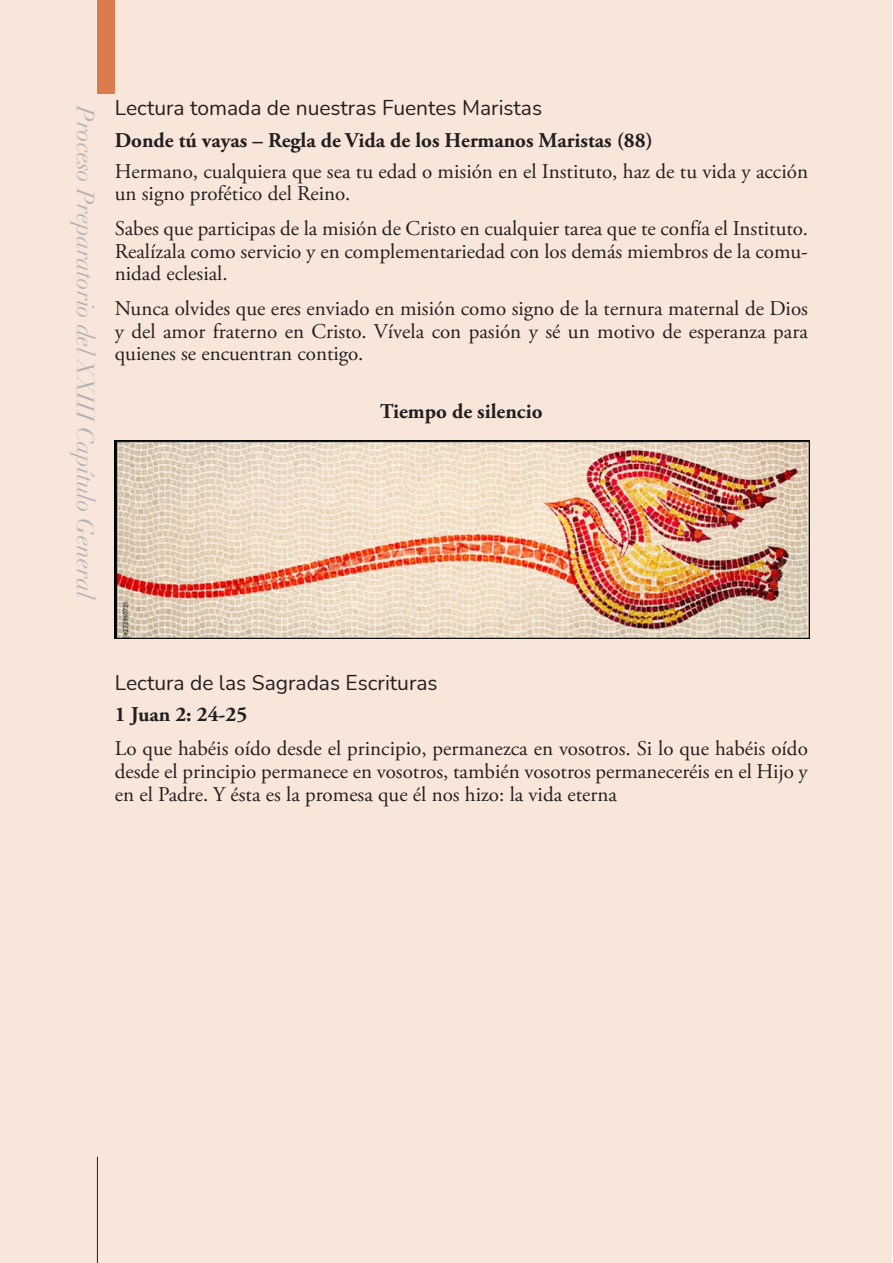
<style>
.page{position:relative;width:893px;height:1263px;background:#fff}
.page>*{position:absolute;margin:0;border:0;box-sizing:border-box;transform-origin:0 0}
.t1{font:italic 24px "Didot";color:#b2b3b7}
.t2{font:21px/22.6px "Adobe Garamond Pro";color:#231f20;text-align:justify}
.Normal__Web{font:700 21px "Adobe Garamond Pro";color:#231f20}
.t3{font:21px "Nunito";color:#231f20}
</style>
<div class="page">
<div style="left:0;top:0;width:892px;height:1263px;background:#f9e6da"></div>
<hr style="left:97px;top:1157px;width:1px;height:106px;background:#231f20">
<div style="left:97px;top:0;width:18px;height:94px;background:#db7a4d"></div>
<img style="left:115px;top:440px;width:694px;height:199px">
<p class="t1" style="left:100px;top:106px;width:495px;rotate:90deg">Proceso Preparatorio del XXIII Capítulo General</p>
<p class="t3" style="left:115px;top:93px;width:429px">Lectura tomada de nuestras Fuentes Maristas</p>
<p class="Normal__Web" style="left:115px;top:129px;width:539px">Donde tú vayas – Regla de Vida de los Hermanos Maristas (88)</p>
<p class="t2" style="left:115px;top:160px;width:695px">Hermano, cualquiera que sea tu edad o misión en el Instituto, haz de tu vida y acción un signo profético del Reino.</p>
<p class="t2" style="left:115px;top:218px;width:695px">Sabes que participas de la misión de Cristo en cualquier tarea que te confía el Instituto.<br>Realízala como servicio y en complementariedad con los demás miembros de la comu&shy;nidad eclesial.</p>
<p class="t2" style="left:115px;top:298px;width:695px">Nunca olvides que eres enviado en misión como signo de la ternura maternal de Dios y del amor fraterno en Cristo. Vívela con pasión y sé un motivo de esperanza para quienes se encuentran contigo.</p>
<p class="Normal__Web" style="left:380px;top:399px;width:164px">Tiempo de silencio</p>
<p class="t3" style="left:115px;top:668px;width:324px">Lectura de las Sagradas Escrituras</p>
<p class="Normal__Web" style="left:115px;top:702px;width:134px">1 Juan 2: 24-25</p>
<p class="t2" style="left:115px;top:738px;width:694px">Lo que habéis oído desde el principio, permanezca en vosotros. Si lo que habéis oído desde el principio permanece en vosotros, también vosotros permaneceréis en el Hijo y en el Padre. Y ésta es la promesa que él nos hizo: la vida eterna</p>
</div>
